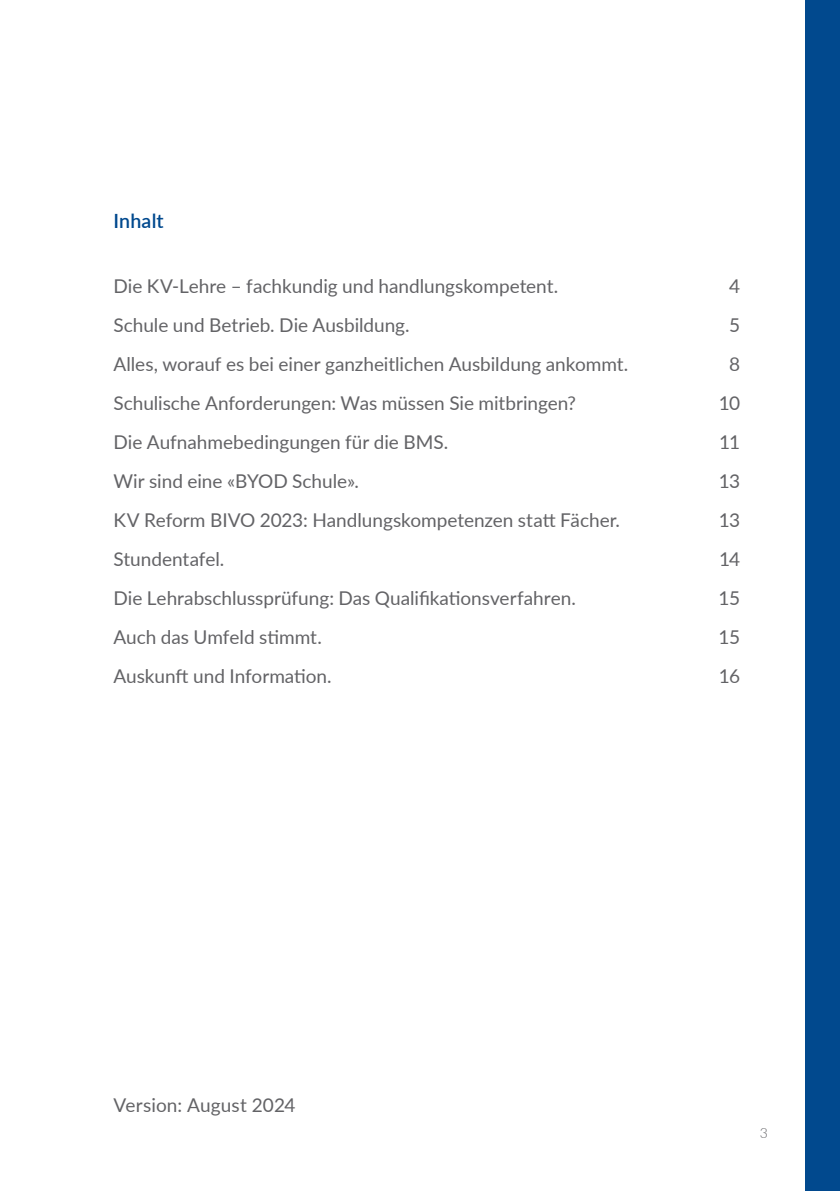
<style>
.page{position:relative;width:840px;height:1191px;background:#fff}
.page>*{position:absolute;margin:0;border:0;box-sizing:border-box;transform-origin:0 0}
.t1{font:600 19.6px "Lato";letter-spacing:.01em;color:#01498e}
.t2{font:19px "Lato";letter-spacing:-.005em;color:#636366}
.t3{font:300 14px "Lato";color:#636366}
</style>
<div class="page">
<div style="left:805px;top:0;width:34px;height:1191px;background:#01498e"></div>
<p class="t1" style="left:113px;top:207px;width:52px">Inhalt</p>
<p class="t2" style="left:113px;top:272px;width:446px">Die KV-Lehre – fachkundig und handlungskompetent.</p>
<p class="t2" style="left:728px;top:272px;width:13px">4</p>
<p class="t2" style="left:113px;top:312px;width:297px">Schule und Betrieb. Die Ausbildung.</p>
<p class="t2" style="left:728px;top:312px;width:13px">5</p>
<p class="t2" style="left:113px;top:351px;width:516px">Alles, worauf es bei einer ganzheitlichen Ausbildung ankommt.</p>
<p class="t2" style="left:728px;top:351px;width:13px">8</p>
<p class="t2" style="left:113px;top:390px;width:464px">Schulische Anforderungen: Was müssen Sie mitbringen?</p>
<p class="t2" style="left:718px;top:390px;width:23px">10</p>
<p class="t2" style="left:113px;top:429px;width:336px">Die Aufnahmebedingungen für die BMS.</p>
<p class="t2" style="left:718px;top:429px;width:23px">11</p>
<p class="t2" style="left:113px;top:468px;width:247px">Wir sind eine «BYOD Schule».</p>
<p class="t2" style="left:718px;top:468px;width:23px">13</p>
<p class="t2" style="left:113px;top:507px;width:507px">KV Reform BIVO 2023: Handlungskompetenzen statt Fächer.</p>
<p class="t2" style="left:718px;top:507px;width:23px">13</p>
<p class="t2" style="left:113px;top:546px;width:112px">Stundentafel.</p>
<p class="t2" style="left:718px;top:546px;width:23px">14</p>
<p class="t2" style="left:113px;top:585px;width:463px">Die Lehrabschlussprüfung: Das Qualifikationsverfahren.</p>
<p class="t2" style="left:718px;top:585px;width:23px">15</p>
<p class="t2" style="left:113px;top:624px;width:210px">Auch das Umfeld stimmt.</p>
<p class="t2" style="left:718px;top:624px;width:23px">15</p>
<p class="t2" style="left:113px;top:663px;width:220px">Auskunft und Information.</p>
<p class="t2" style="left:718px;top:663px;width:23px">16</p>
<p class="t2" style="left:113px;top:1092px;width:183px">Version: August 2024</p>
<p class="t3" style="left:759px;top:1123px;width:10px">3</p>
</div>
